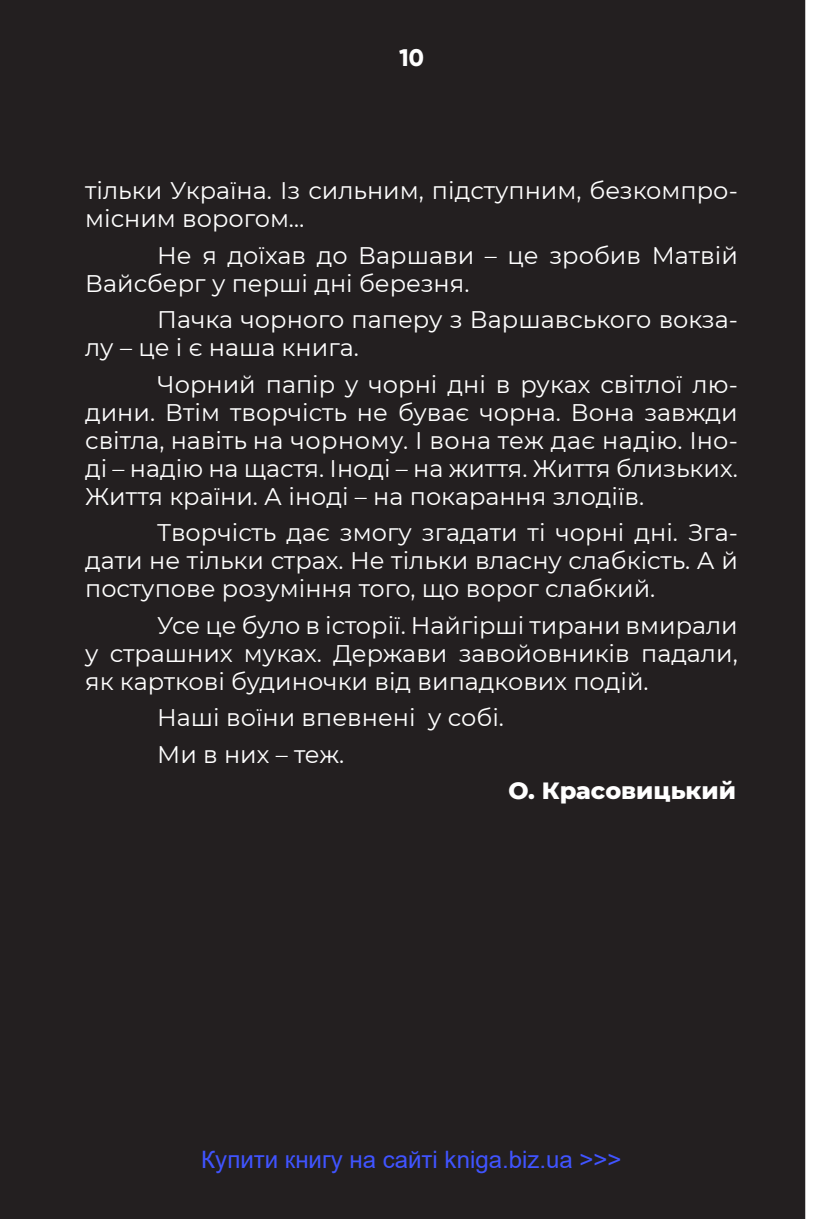
<style>
.page{position:relative;width:823px;height:1219px;background:#fff}
.page>*{position:absolute;margin:0;border:0;box-sizing:border-box;transform-origin:0 0}
.t1{font:24px/28px "Montserrat";color:#fff}
.t2{font:24px "Arial";color:#4054ff}
.t3{font:800 24px "Montserrat";color:#fff}
.t4{font:800 24px "Gilroy";color:#fff}
</style>
<div class="page">
<div style="left:0;top:0;width:804px;height:1219px;background:#231f20"></div>
<p class="t4" style="left:399px;top:43px;width:26px">10</p>
<p class="t1" style="left:85px;top:176px;width:653px">тільки Україна. Із сильним, підступним, безкомпро&shy;місним ворогом…</p>
<p class="t1" style="left:85px;top:240px;width:653px;text-indent:72px">Не я доїхав до Варшави – це зробив Матвій<br>Вайсберг у перші дні березня.</p>
<p class="t1" style="left:85px;top:305px;width:653px;text-indent:72px">Пачка чорного паперу з Варшавського вокза&shy;лу – це і є наша книга.</p>
<p class="t1" style="left:85px;top:369px;width:653px;text-align:justify;text-indent:72px">Чорний папір у чорні дні в руках світлої лю&shy;дини. Втім творчість не буває чорна. Вона завжди світла, навіть на чорному. І вона теж дає надію. Іно&shy;ді – надію на щастя. Іноді – на життя. Життя близьких.<br>Життя країни. А іноді – на покарання злодіїв.</p>
<p class="t1" style="left:85px;top:518px;width:654px;text-align:justify;text-indent:72px">Творчість дає змогу згадати ті чорні дні. Зга&shy;дати не тільки страх. Не тільки власну слабкість. А й поступове розуміння того, що ворог слабкий.</p>
<p class="t1" style="left:85px;top:610px;width:653px;text-align:justify;text-indent:72px">Усе це було в історії. Найгірші тирани вмирали у страшних муках. Держави завойовників падали, як карткові будиночки від випадкових подій.</p>
<p class="t1" style="left:157px;top:698px;width:348px;line-height:36.6px">Наші воїни впевнені у собі.<br>Ми в них – теж.</p>
<p class="t3" style="left:508px;top:773px;width:229px">О. Красовицький</p>
<p class="t2" style="left:201px;top:1143px;width:421px">Купити книгу на сайті kniga.biz.ua &gt;&gt;&gt;</p>
</div>
